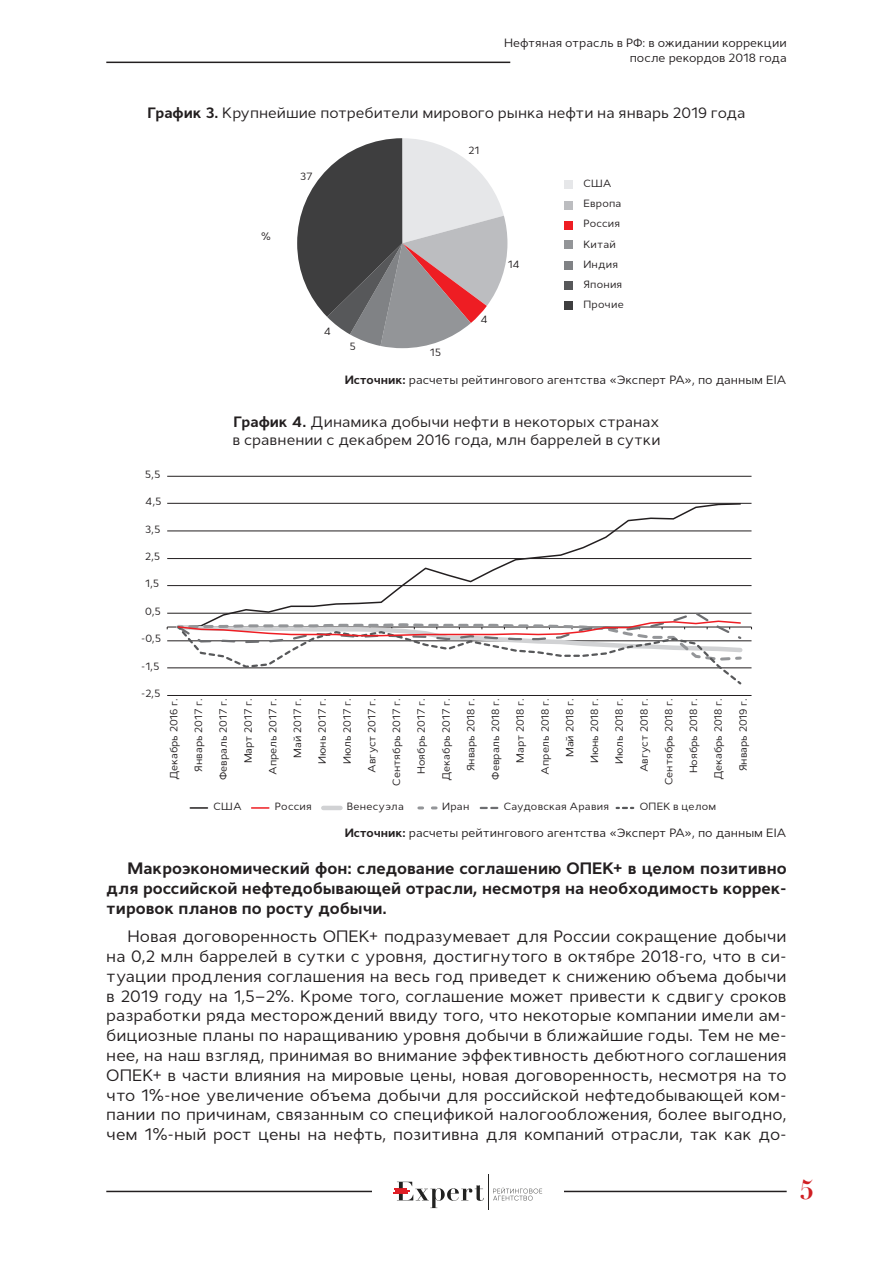
<style>
.page{position:relative;width:893px;height:1263px;background:#fff}
.page>*{position:absolute;margin:0;border:0;box-sizing:border-box;transform-origin:0 0}
.t1{font:700 27px "Didot";color:#d01f23}
.t2{font:16.5px/19.8px "Cyntho Pro";color:#231f20;text-align:justify}
.t3{font:700 16.5px/19.8px "Cyntho Pro";color:#231f20;text-align:justify}
.t4{font:15px/18px "Cyntho Pro";color:#231f20}
.t5{font:12px/14.4px "Cyntho Pro";color:#231f20;text-align:right}
.t6{font:10.5px "Cyntho Pro";color:#231f20}
.t7{font:10.5px/20.2px "Cyntho Pro";letter-spacing:.02em;color:#231f20}
.s1{font-weight:700}
</style>
<div class="page">
<hr style="left:106px;top:62px;width:404px;height:1px;background:#231f20">
<hr style="left:106px;top:1191px;width:681px;height:1px;background:#231f20">
<div style="left:372px;top:1174px;width:191px;height:36px;background:#fff"></div>
<svg style="left:393px;top:1182px;width:91px;height:26px"></svg>
<svg style="left:493px;top:1188px;width:49px;height:12px"></svg>
<hr style="left:488px;top:1174px;width:1px;height:36px;background:#222221">
<svg style="left:297px;top:138px;width:210px;height:210px"></svg>
<div style="left:564px;top:180px;width:9px;height:9px;background:#e6e7e9"></div>
<div style="left:564px;top:201px;width:9px;height:8px;background:#bcbdc0"></div>
<div style="left:564px;top:221px;width:9px;height:9px;background:#ee1d23"></div>
<div style="left:564px;top:240px;width:9px;height:9px;background:#939598"></div>
<div style="left:564px;top:261px;width:9px;height:8px;background:#808285"></div>
<div style="left:564px;top:281px;width:9px;height:9px;background:#57585a"></div>
<div style="left:564px;top:301px;width:9px;height:9px;background:#3e3e3f"></div>
<hr style="left:167px;top:476px;width:584px;height:1px;background:#231f20">
<hr style="left:167px;top:503px;width:584px;height:1px;background:#231f20">
<hr style="left:167px;top:530px;width:584px;height:1px;background:#231f20">
<hr style="left:167px;top:558px;width:584px;height:1px;background:#231f20">
<hr style="left:167px;top:585px;width:584px;height:1px;background:#231f20">
<hr style="left:167px;top:613px;width:584px;height:1px;background:#231f20">
<hr style="left:167px;top:640px;width:584px;height:1px;background:#231f20">
<hr style="left:167px;top:667px;width:584px;height:1px;background:#231f20">
<hr style="left:167px;top:695px;width:584px;height:1px;background:#231f20">
<hr style="left:167px;top:627px;width:584px;height:1px;background:#231f20">
<svg style="left:177px;top:502px;width:565px;height:109px"></svg>
<svg style="left:190px;top:807px;width:17px;height:2px"></svg>
<svg style="left:252px;top:807px;width:17px;height:2px"></svg>
<hr style="left:323px;top:806px;width:17px;height:4px;background:#d1d2d4">
<svg style="left:419px;top:806px;width:4px;height:3px"></svg>
<svg style="left:432px;top:806px;width:4px;height:3px"></svg>
<svg style="left:481px;top:807px;width:16px;height:2px"></svg>
<svg style="left:617px;top:807px;width:16px;height:2px"></svg>
<svg style="left:174px;top:611px;width:571px;height:74px"></svg>
<p class="t5" style="left:504px;top:36px;width:284px">Нефтяная отрасль в РФ: в ожидании коррекции после рекордов 2018 года</p>
<p class="t4" style="left:147px;top:104px;width:599px"><span class="s1">График 3.</span> Крупнейшие потребители мирового рынка нефти на январь 2019 года</p>
<p class="t6" style="left:468px;top:144px;width:13px">21</p>
<p class="t6" style="left:261px;top:230px;width:11px">%</p>
<p class="t6" style="left:300px;top:170px;width:14px">37</p>
<p class="t6" style="left:324px;top:325px;width:9px">4</p>
<p class="t6" style="left:350px;top:340px;width:7px">5</p>
<p class="t6" style="left:430px;top:345px;width:13px">15</p>
<p class="t6" style="left:480px;top:313px;width:9px">4</p>
<p class="t6" style="left:508px;top:258px;width:14px">14</p>
<p class="t7" style="left:583px;top:173px;width:42px">США<br>Европа<br>Россия<br>Китай<br>Индия<br>Япония<br>Прочие</p>
<p class="t6" style="left:145px;top:468px;width:17px">5,5</p>
<p class="t6" style="left:145px;top:495px;width:18px">4,5</p>
<p class="t6" style="left:145px;top:522px;width:17px">3,5</p>
<p class="t6" style="left:145px;top:550px;width:16px">2,5</p>
<p class="t6" style="left:145px;top:577px;width:16px">1,5</p>
<p class="t6" style="left:145px;top:605px;width:17px">0,5</p>
<p class="t6" style="left:141px;top:632px;width:21px">-0,5</p>
<p class="t6" style="left:141px;top:659px;width:20px">-1,5</p>
<p class="t6" style="left:141px;top:687px;width:21px">-2,5</p>
<p class="t5" style="left:345px;top:372px;width:443px"><span class="s1">Источник:</span> расчеты рейтингового агентства «Эксперт РА», по данным EIA</p>
<p class="t4" style="left:232px;top:413px;width:429px"><span class="s1">График 4.</span> Динамика добычи нефти в некоторых странах в сравнении с декабрем 2016 года, млн баррелей в сутки</p>
<p class="t6" style="left:167px;top:780px;width:83px;rotate:-90deg">Декабрь 2016 г.</p>
<p class="t6" style="left:192px;top:772px;width:74px;rotate:-90deg">Январь 2017 г.</p>
<p class="t6" style="left:217px;top:780px;width:83px;rotate:-90deg">Февраль 2017 г.</p>
<p class="t6" style="left:241px;top:763px;width:66px;rotate:-90deg">Март 2017 г.</p>
<p class="t6" style="left:266px;top:775px;width:78px;rotate:-90deg">Апрель 2017 г.</p>
<p class="t6" style="left:291px;top:758px;width:60px;rotate:-90deg">Май 2017 г.</p>
<p class="t6" style="left:316px;top:764px;width:67px;rotate:-90deg">Июнь 2017 г.</p>
<p class="t6" style="left:340px;top:764px;width:67px;rotate:-90deg">Июль 2017 г.</p>
<p class="t6" style="left:365px;top:773px;width:75px;rotate:-90deg">Август 2017 г.</p>
<p class="t6" style="left:390px;top:785px;width:88px;rotate:-90deg">Сентябрь 2017 г.</p>
<p class="t6" style="left:415px;top:774px;width:77px;rotate:-90deg">Ноябрь 2017 г.</p>
<p class="t6" style="left:439px;top:781px;width:83px;rotate:-90deg">Декабрь 2017 г.</p>
<p class="t6" style="left:464px;top:771px;width:74px;rotate:-90deg">Январь 2018 г.</p>
<p class="t6" style="left:489px;top:780px;width:82px;rotate:-90deg">Февраль 2018 г.</p>
<p class="t6" style="left:514px;top:763px;width:66px;rotate:-90deg">Март 2018 г.</p>
<p class="t6" style="left:538px;top:775px;width:77px;rotate:-90deg">Апрель 2018 г.</p>
<p class="t6" style="left:563px;top:757px;width:60px;rotate:-90deg">Май 2018 г.</p>
<p class="t6" style="left:588px;top:763px;width:66px;rotate:-90deg">Июнь 2018 г.</p>
<p class="t6" style="left:613px;top:763px;width:66px;rotate:-90deg">Июль 2018 г.</p>
<p class="t6" style="left:637px;top:772px;width:75px;rotate:-90deg">Август 2018 г.</p>
<p class="t6" style="left:662px;top:785px;width:88px;rotate:-90deg">Сентябрь 2018 г.</p>
<p class="t6" style="left:687px;top:773px;width:76px;rotate:-90deg">Ноябрь 2018 г.</p>
<p class="t6" style="left:712px;top:780px;width:83px;rotate:-90deg">Декабрь 2018 г.</p>
<p class="t6" style="left:736px;top:771px;width:74px;rotate:-90deg">Январь 2019 г.</p>
<p class="t6" style="left:214px;top:799px;width:30px">США</p>
<p class="t6" style="left:275px;top:799px;width:38px">Россия</p>
<p class="t7" style="left:347px;top:796px;width:59px">Венесуэла</p>
<p class="t6" style="left:442px;top:799px;width:29px">Иран</p>
<p class="t7" style="left:504px;top:796px;width:107px">Саудовская Аравия</p>
<p class="t7" style="left:640px;top:796px;width:78px">ОПЕК в целом</p>
<p class="t5" style="left:345px;top:826px;width:443px"><span class="s1">Источник:</span> расчеты рейтингового агентства «Эксперт РА», по данным EIA</p>
<p class="t3" style="left:106px;top:859px;width:682px;text-indent:21px">Макроэкономический фон: следование соглашению ОПЕК+ в целом позитивно для российской нефтедобывающей отрасли, несмотря на необходимость коррек&shy;тировок планов по росту добычи.</p>
<p class="t2" style="left:106px;top:927px;width:682px;text-indent:21px">Новая договоренность ОПЕК+ подразумевает для России сокращение добычи на 0,2 млн баррелей в сутки с уровня, достигнутого в октябре 2018-го, что в си&shy;туации продления соглашения на весь год приведет к снижению объема добычи в 2019 году на 1,5–2%. Кроме того, соглашение может привести к сдвигу сроков разработки ряда месторождений ввиду того, что некоторые компании имели ам&shy;бициозные планы по наращиванию уровня добычи в ближайшие годы. Тем не ме&shy;нее, на наш взгляд, принимая во внимание эффективность дебютного соглашения ОПЕК+ в части влияния на мировые цены, новая договоренность, несмотря на то что 1%-ное увеличение объема добычи для российской нефтедобывающей ком&shy;пании по причинам, связанным со спецификой налогообложения, более выгодно, чем 1%-ный рост цены на нефть, позитивна для компаний отрасли, так как до-</p>
<h1 class="t1" style="left:799px;top:1173px;width:17px">5</h1>
</div>
